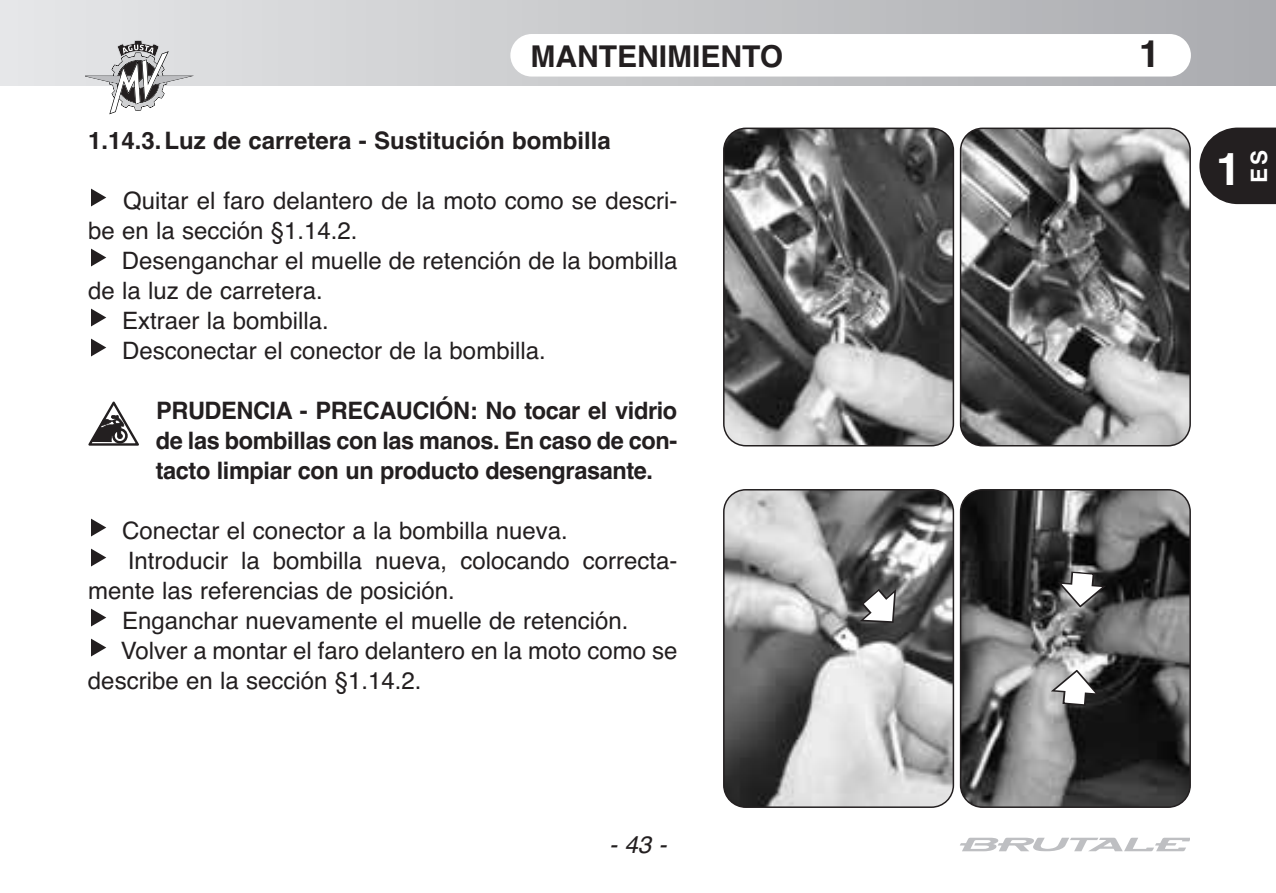
<style>
.page{position:relative;width:1276px;height:893px;background:#fff}
.page>*{position:absolute;margin:0;border:0;box-sizing:border-box;transform-origin:0 0}
.t1{font:700 45px "Helvetica";color:#fff}
.t2{font:700 37.5px "Helvetica";color:#231f20}
.t3{font:700 30px "Helvetica";color:#231f20}
.t4{font:24px/30px "Helvetica";color:#231f20}
.t5{font:700 24px/30px "Helvetica";letter-spacing:-.015em;color:#231f20;text-align:justify}
.t6{font:italic 24px "Helvetica";color:#231f20}
.t7{font:700 22.5px "Helvetica";color:#fff}
</style>
<div class="page">
<div style="left:0;top:0;width:1276px;height:85px;background:linear-gradient(to right,#e6e7e8,#aaabaf)"></div>
<div style="left:510px;top:34px;width:681px;height:43px;background:#fff;border-radius:21px"></div>
<svg style="left:1199px;top:128px;width:77px;height:76px;background:#3b3738"></svg>
<svg style="left:85px;top:40px;width:109px;height:74px"></svg>
<svg style="left:960px;top:838px;width:229px;height:13px"></svg>
<svg style="left:960px;top:489px;width:231px;height:319px;background:#545454"></svg>
<svg style="left:723px;top:489px;width:231px;height:319px;background:#989898"></svg>
<svg style="left:960px;top:128px;width:231px;height:318px;background:#6e6e6e"></svg>
<svg style="left:723px;top:128px;width:231px;height:318px;background:#706f6f"></svg>
<svg style="left:859px;top:589px;width:37px;height:34px"></svg>
<svg style="left:1057px;top:571px;width:49px;height:37px"></svg>
<svg style="left:1051px;top:670px;width:48px;height:36px"></svg>
<svg style="left:91px;top:188px;width:15px;height:19px"></svg>
<svg style="left:91px;top:248px;width:15px;height:19px"></svg>
<svg style="left:91px;top:308px;width:15px;height:19px"></svg>
<svg style="left:91px;top:338px;width:15px;height:19px"></svg>
<svg style="left:91px;top:548px;width:15px;height:19px"></svg>
<svg style="left:91px;top:518px;width:15px;height:19px"></svg>
<svg style="left:91px;top:608px;width:15px;height:19px"></svg>
<svg style="left:91px;top:638px;width:15px;height:19px"></svg>
<svg style="left:88px;top:402px;width:51px;height:44px"></svg>
<p class="t3" style="left:530px;top:39px;width:254px">MANTENiMiENTO</p>
<h2 class="t2" style="left:1139px;top:32px;width:22px">1</h2>
<p class="t5" style="left:88px;top:125px;width:524px">1.14.3.Luz de carretera - Sustitución bombilla</p>
<p class="t4" style="left:88px;top:185px;width:591px;text-indent:35px">Quitar el faro delantero de la moto como se descri&shy;be en la sección §1.14.2.</p>
<p class="t4" style="left:122px;top:245px;width:557px">Desenganchar el muelle de retención de la bombilla</p>
<p class="t4" style="left:88px;top:275px;width:236px">de la luz de carretera.</p>
<p class="t4" style="left:122px;top:305px;width:208px">Extraer la bombilla.</p>
<p class="t4" style="left:122px;top:335px;width:425px">Desconectar el conector de la bombilla.</p>
<p class="t5" style="left:156px;top:395px;width:523px">PRUDENCiA - PRECAUCiÓN: No tocar el vidrio de las bombillas con las manos. En caso de con&shy;tacto limpiar con un producto desengrasante.</p>
<p class="t4" style="left:122px;top:515px;width:447px">Conectar el conector a la bombilla nueva.</p>
<p class="t4" style="left:128px;top:545px;width:551px">Introducir la bombilla nueva, colocando correcta-</p>
<p class="t4" style="left:88px;top:575px;width:368px">mente las referencias de posición.</p>
<p class="t4" style="left:122px;top:605px;width:508px">Enganchar nuevamente el muelle de retención.</p>
<p class="t4" style="left:121px;top:635px;width:558px">Volver a montar el faro delantero en la moto como se</p>
<p class="t4" style="left:88px;top:665px;width:335px">describe en la sección §1.14.2.</p>
<p class="t6" style="left:609px;top:831px;width:59px">-43-</p>
<h1 class="t1" style="left:1216px;top:143px;width:27px">1</h1>
<p class="t7" style="left:1246px;top:183px;width:35px;rotate:-90deg">ES</p>
</div>
